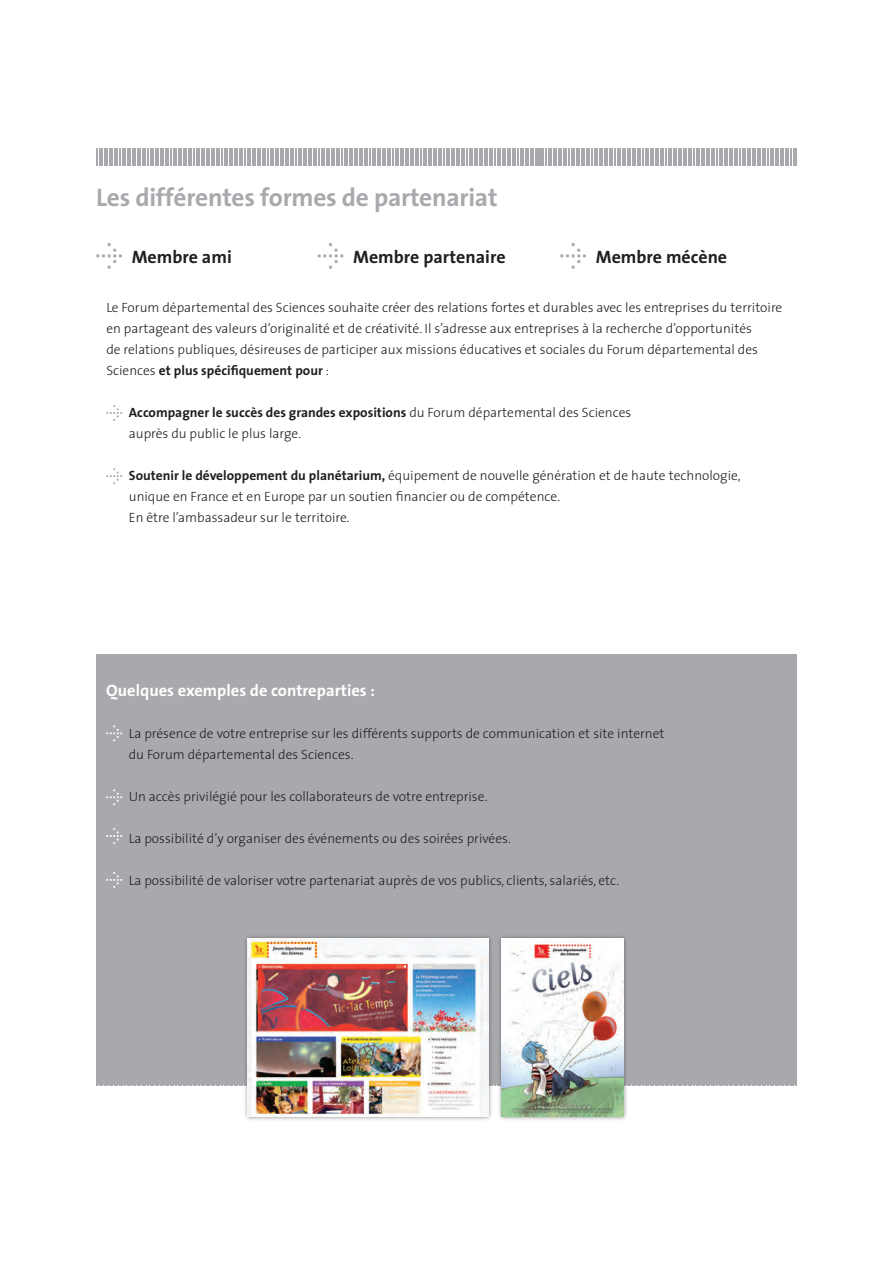
<style>
.page{position:relative;width:893px;height:1263px;background:#fff}
.page>*{position:absolute;margin:0;border:0;box-sizing:border-box;transform-origin:0 0}
.t1{font:700 25.5px "The Sans";letter-spacing:-.01em;color:#a8a9ad}
.t2{font:700 18px "The Sans";color:#231f20}
.t3{font:700 16.5px "The Sans";color:#fff}
.t4{font:300 13.5px/21px "The Sans";color:#231f20}
.s1{font-weight:700}
</style>
<div class="page">
<div style="left:96px;top:654px;width:701px;height:430px;background:#a8a9ad"></div>
<svg style="left:96px;top:1084px;width:701px;height:2px"></svg>
<svg style="left:96px;top:149px;width:701px;height:17px"></svg>
<div style="left:243px;top:934px;width:250px;height:187px;background:#231f20;opacity:.5"></div>
<img style="left:248px;top:939px;width:240px;height:177px">
<div style="left:497px;top:934px;width:131px;height:187px;background:#231f20;opacity:.5"></div>
<img style="left:502px;top:939px;width:121px;height:177px">
<svg style="left:96px;top:243px;width:26px;height:26px"></svg>
<svg style="left:318px;top:243px;width:25px;height:26px"></svg>
<svg style="left:560px;top:243px;width:26px;height:26px"></svg>
<svg style="left:106px;top:405px;width:16px;height:16px"></svg>
<svg style="left:106px;top:468px;width:16px;height:16px"></svg>
<svg style="left:106px;top:725px;width:16px;height:16px"></svg>
<svg style="left:106px;top:789px;width:16px;height:16px"></svg>
<svg style="left:106px;top:828px;width:16px;height:16px"></svg>
<svg style="left:106px;top:872px;width:16px;height:16px"></svg>
<h1 class="t1" style="left:96px;top:176px;width:403px">Les différentes formes de partenariat</h1>
<h2 class="t2" style="left:132px;top:242px;width:102px">Membre ami</h2>
<h2 class="t2" style="left:353px;top:242px;width:154px">Membre partenaire</h2>
<h2 class="t2" style="left:596px;top:242px;width:133px">Membre mécène</h2>
<p class="t4" style="left:106px;top:296px;width:677px">Le Forum départemental des Sciences souhaite créer des relations fortes et durables avec les entreprises du territoire en partageant des valeurs d’originalité et de créativité. Il s’adresse aux entreprises à la recherche d’opportunités<br>de relations publiques, désireuses de participer aux missions éducatives et sociales du Forum départemental des Sciences <span class="s1">et plus spécifiquement pour</span> :</p>
<p class="t4" style="left:129px;top:401px;width:504px"><span class="s1">Accompagner le succès des grandes expositions</span> du Forum départemental des Sciences auprès du public le plus large.</p>
<p class="t4" style="left:129px;top:464px;width:613px"><span class="s1">Soutenir le développement du planétarium,</span> équipement de nouvelle génération et de haute technologie, unique en France et en Europe par un soutien financier ou de compétence.<br>En être l’ambassadeur sur le territoire.</p>
<p class="t3" style="left:106px;top:676px;width:270px">Quelques exemples de contreparties :</p>
<p class="t4" style="left:129px;top:722px;width:537px">La présence de votre entreprise sur les différents supports de communication et site internet du Forum départemental des Sciences.</p>
<p class="t4" style="left:129px;top:785px;width:360px">Un accès privilégié pour les collaborateurs de votre entreprise.</p>
<p class="t4" style="left:129px;top:827px;width:384px">La possibilité d’y organiser des événements ou des soirées privées.</p>
<p class="t4" style="left:129px;top:869px;width:492px">La possibilité de valoriser votre partenariat auprès de vos publics, clients, salariés, etc.</p>
</div>
